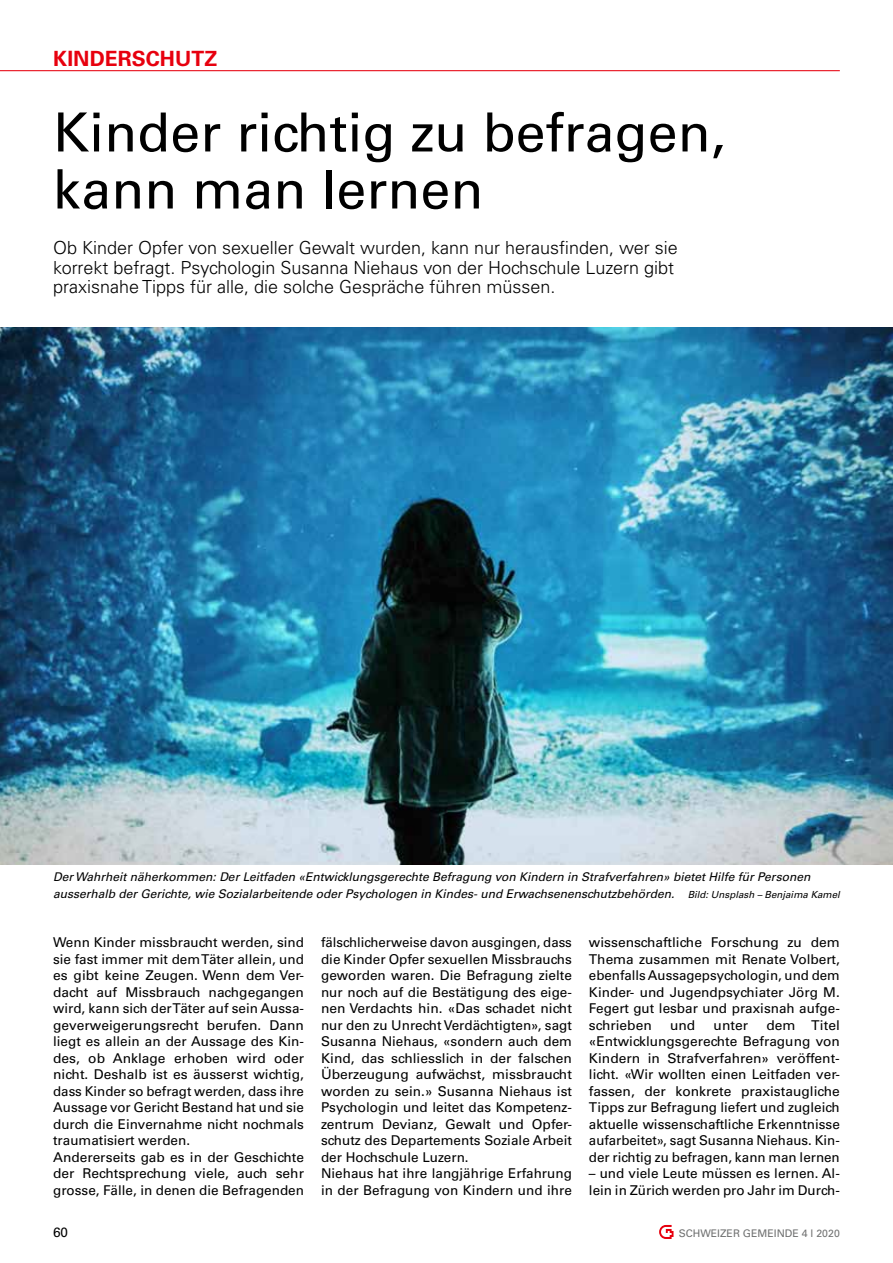
<style>
.page{position:relative;width:893px;height:1263px;background:#fff}
.page>*{position:absolute;margin:0;border:0;box-sizing:border-box;transform-origin:0 0}
.t1{font:54px/57px "Univers LT Std";color:#000}
.t2{font:700 21px "Univers LT Std";letter-spacing:.005em;color:#e7000e}
.t3{font:300 18px/19.5px "Univers LT Std";color:#000}
.t4{font:13.5px/16.5px "Univers LT Std";color:#000}
.t5{font:italic 12px/16.5px "Univers LT Std";color:#000}
.t6{font:10.5px "Univers LT Std";color:#6f7070}
.s1{font-size:9.75px}
</style>
<div class="page">
<hr style="left:0;top:70px;width:840px;height:1px;background:#e7000e">
<svg style="left:659px;top:1225px;width:14px;height:14px"></svg>
<img style="left:0;top:327px;width:893px;height:538px">
<h2 class="t2" style="left:53px;top:46px;width:166px">KINDERSCHUTZ</h2>
<h1 class="t1" style="left:53px;top:104px;width:674px">Kinder richtig zu befragen, kann man lernen</h1>
<h3 class="t3" style="left:53px;top:238px;width:626px">Ob Kinder Opfer von sexueller Gewalt wurden, kann nur herausfinden, wer sie korrekt befragt. Psychologin Susanna Niehaus von der Hochschule Luzern gibt praxisnahe Tipps für alle, die solche Gespräche führen müssen.</h3>
<p class="t5" style="left:53px;top:869px;width:788px">Der Wahrheit näherkommen: Der Leitfaden «Entwicklungsgerechte Befragung von Kindern in Strafverfahren» bietet Hilfe für Personen ausserhalb der Gerichte, wie Sozialarbeitende oder Psychologen in Kindes- und Erwachsenenschutzbehörden. <span class="s1">Bild: Unsplash – Benjaima Kamel</span></p>
<p class="t4" style="left:53px;top:934px;width:252px">Wenn Kinder missbraucht werden, sind sie fast immer mit dem Täter allein, und es gibt keine Zeugen. Wenn dem Ver&shy;dacht auf Missbrauch nachgegangen wird, kann sich der Täter auf sein Aussa&shy;geverweigerungsrecht berufen. Dann liegt es allein an der Aussage des Kin&shy;des, ob Anklage erhoben wird oder nicht. Deshalb ist es äusserst wichtig, dass Kinder so befragt werden, dass ihre Aussage vor Gericht Bestand hat und sie durch die Einvernahme nicht nochmals traumatisiert werden.<br>Andererseits gab es in der Geschichte der Rechtsprechung viele, auch sehr grosse, Fälle, in denen die Befragenden</p>
<p class="t4" style="left:321px;top:934px;width:252px">fälschlicherweise davon ausgingen, dass die Kinder Opfer sexuellen Missbrauchs geworden waren. Die Befragung zielte nur noch auf die Bestätigung des eige&shy;nen Verdachts hin. «Das schadet nicht nur den zu Unrecht Verdächtigten», sagt Susanna Niehaus, «sondern auch dem Kind, das schliesslich in der falschen Überzeugung aufwächst, missbraucht worden zu sein.» Susanna Niehaus ist Psychologin und leitet das Kompetenz&shy;zentrum Devianz, Gewalt und Opfer&shy;schutz des Departements Soziale Arbeit der Hochschule Luzern.<br>Niehaus hat ihre langjährige Erfahrung in der Befragung von Kindern und ihre</p>
<p class="t4" style="left:589px;top:934px;width:252px;text-align:justify">wissenschaftliche Forschung zu dem Thema zusammen mit Renate Volbert, ebenfalls Aussagepsychologin, und dem Kinder- und Jugendpsychiater Jörg M.<br>Fegert gut lesbar und praxisnah aufge&shy;schrieben</p>
<p class="t4" style="left:589px;top:1017px;width:252px;text-align:justify;text-indent:177px">dem Titel «Entwicklungsgerechte Befragung von Kindern in Strafverfahren» veröffent&shy;licht. «Wir wollten einen Leitfaden ver&shy;fassen, der konkrete praxistaugliche Tipps zur Befragung liefert und zugleich aktuelle wissenschaftliche Erkenntnisse aufarbeitet», sagt Susanna Niehaus. Kin&shy;der richtig zu befragen, kann man lernen</p>
<p class="t4" style="left:589px;top:1165px;width:252px">– und viele Leute müssen es lernen. Al&shy;lein in Zürich werden pro Jahr im Durch-</p>
<p class="t4" style="left:670px;top:1017px;width:27px">und</p>
<p class="t4" style="left:714px;top:1017px;width:36px">unter</p>
<p class="t4" style="left:53px;top:1224px;width:17px">60</p>
<p class="t6" style="left:679px;top:1227px;width:163px">SCHWEIZER GEMEINDE 4 l 2020</p>
</div>
